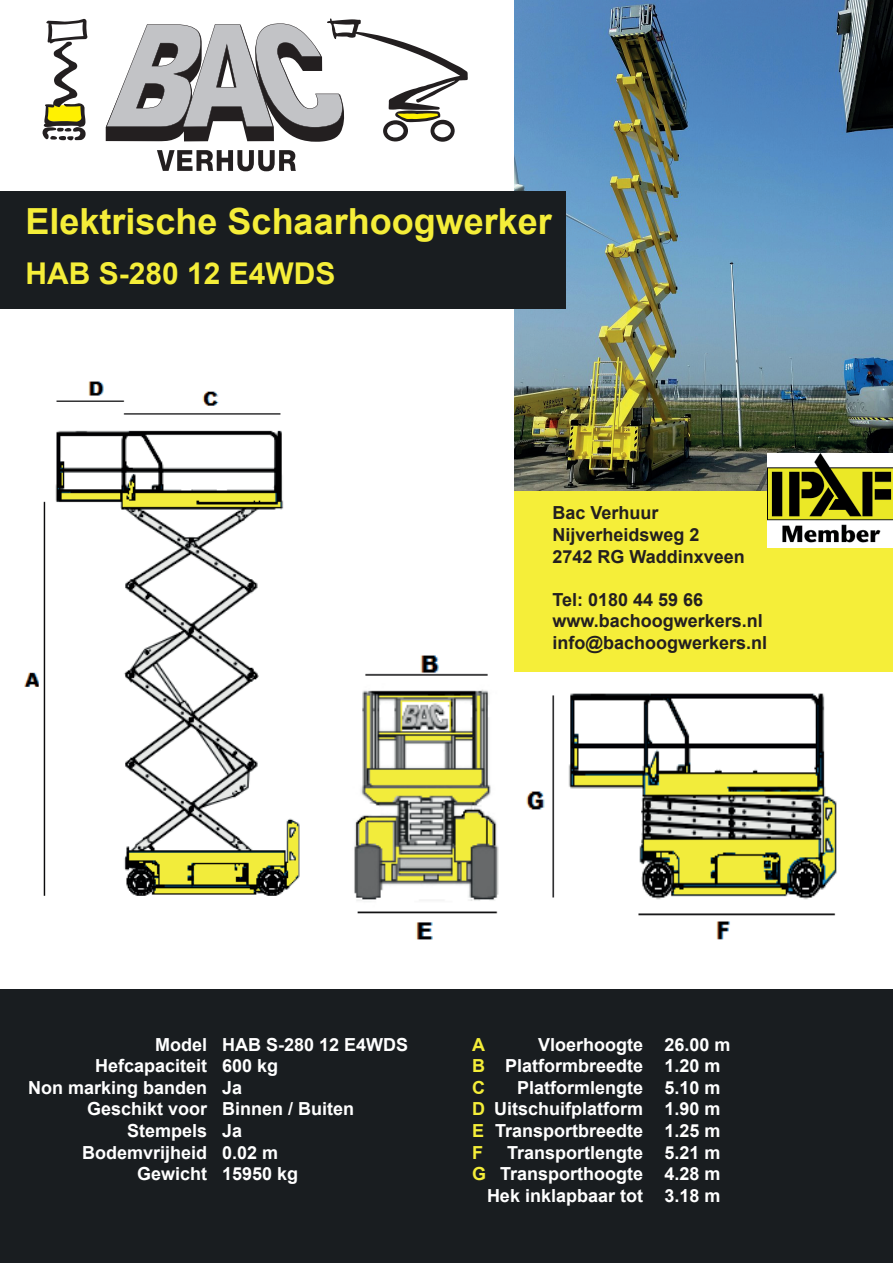
<style>
.page{position:relative;width:893px;height:1263px;background:#fff}
.page>*{position:absolute;margin:0;border:0;box-sizing:border-box;transform-origin:0 0}
.t1{font:700 36px "Arial";color:#f5ee39}
.t2{font:700 30px "Arial";color:#f5ee39}
.t3{font:700 18px/21.6px "Arial";color:#fff;text-align:right}
.t4{font:700 18px/21.6px "Arial";color:#231f20}
.t5{font:700 18px/21.6px "Arial";color:#f5ee39}
</style>
<div class="page">
<img style="left:514px;top:0;width:379px;height:490px">
<div style="left:514px;top:492px;width:379px;height:180px;background:#f5ee39"></div>
<div style="left:0;top:989px;width:893px;height:274px;background:#191d20"></div>
<div style="left:0;top:191px;width:565px;height:117px;background:#191d20"></div>
<img style="left:768px;top:454px;width:125px;height:93px">
<svg style="left:43px;top:19px;width:44px;height:121px"></svg>
<svg style="left:106px;top:18px;width:362px;height:124px"></svg>
<svg style="left:157px;top:150px;width:139px;height:21px"></svg>
<img style="left:24px;top:381px;width:276px;height:515px">
<img style="left:526px;top:693px;width:311px;height:247px">
<img style="left:354px;top:655px;width:145px;height:285px">
<h1 class="t1" style="left:26px;top:196px;width:528px">Elektrische Schaarhoogwerker</h1>
<h2 class="t2" style="left:26px;top:252px;width:312px">HAB S-280 12 E4WDS</h2>
<p class="t4" style="left:552px;top:502px;width:194px">Bac Verhuur<br>Nijverheidsweg 2<br>2742 RG Waddinxveen</p>
<p class="t4" style="left:552px;top:589px;width:216px">Tel: 0180 44 59 66 www.bachoogwerkers.nl info@bachoogwerkers.nl</p>
<p class="t3" style="left:28px;top:1033px;width:181px">Model<br>Hefcapaciteit<br>Non marking banden<br>Geschikt voor<br>Stempels<br>Bodemvrijheid<br>Gewicht</p>
<p class="t3" style="left:222px;top:1033px;width:188px;text-align:left">HAB S-280 12 E4WDS<br>600 kg<br>Ja<br>Binnen / Buiten<br>Ja<br>0.02 m<br>15950 kg</p>
<p class="t3" style="left:487px;top:1033px;width:158px">Vloerhoogte<br>Platformbreedte<br>Platformlengte<br>Uitschuifplatform<br>Transportbreedte<br>Transportlengte<br>Transporthoogte<br>Hek inklapbaar tot</p>
<p class="t3" style="left:664px;top:1033px;width:68px;text-align:left">26.00 m<br>1.20 m<br>5.10 m<br>1.90 m<br>1.25 m<br>5.21 m<br>4.28 m<br>3.18 m</p>
<p class="t5" style="left:472px;top:1033px;width:16px">A<br>B<br>C<br>D<br>E<br>F<br>G</p>
</div>
